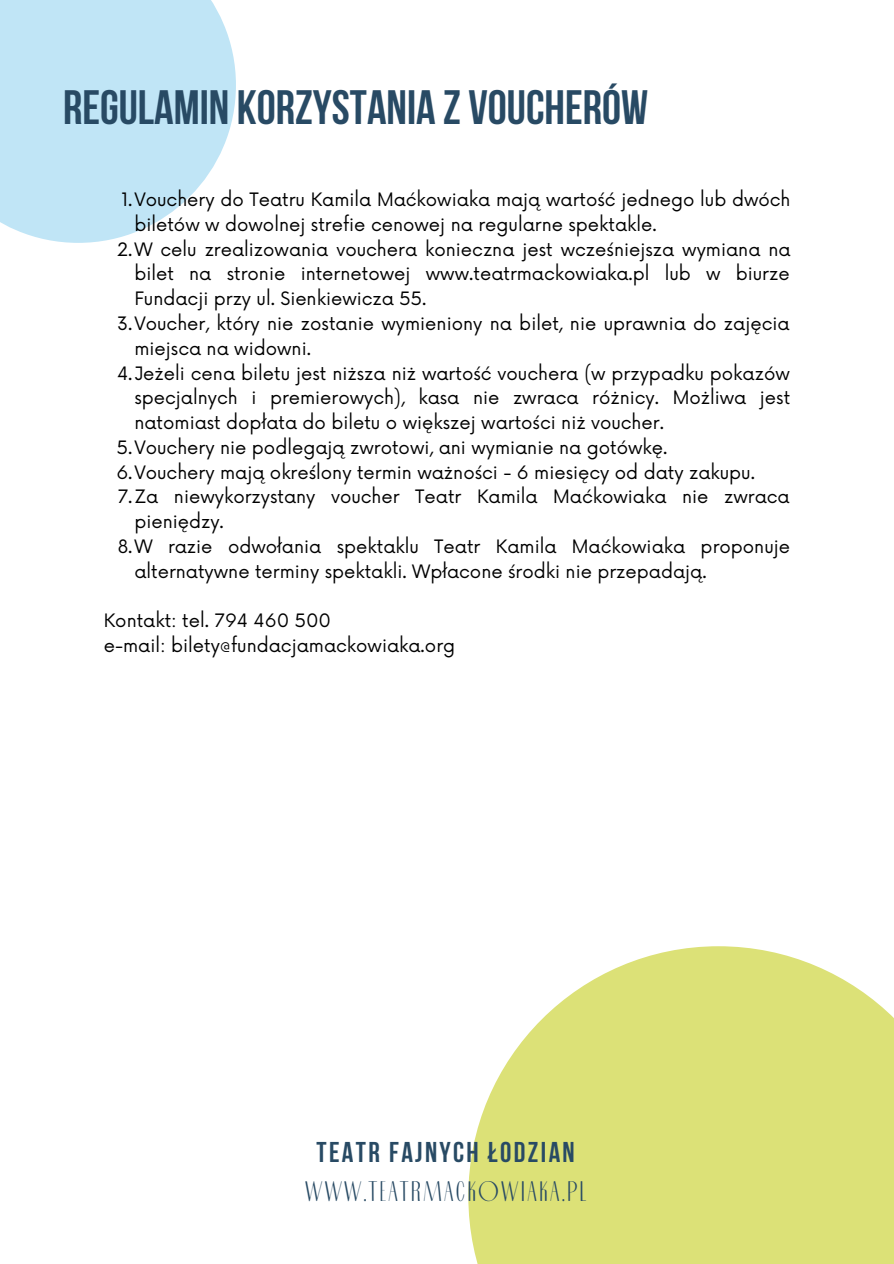
<style>
.page{position:relative;width:894px;height:1264px;background:#fff}
.page>*{position:absolute;margin:0;border:0;box-sizing:border-box;transform-origin:0 0}
.t1{font:700 48px "Bebas Neue";color:#284a64}
.t2{font:28.5px "BN Roam";letter-spacing:.085em;color:#284a64}
.t3{font:700 28.5px "Bebas Neue";letter-spacing:.085em;color:#284a64}
.t4{font:18px/24.8px "Now";color:#000}
</style>
<div class="page">
<svg style="left:468px;top:946px;width:425px;height:317px;background:#e0e488"></svg>
<svg style="left:0;top:0;width:236px;height:243px;background:#c7e7f7"></svg>
<h1 class="t1" style="left:63px;top:88px;width:586px">REGULAMIN KORZYSTANIA Z VOUCHERÓW</h1>
<p class="t4" style="left:121px;top:188px;width:670px">1.Vouchery do Teatru Kamila Maćkowiaka mają wartość jednego lub dwóch</p>
<p class="t4" style="left:134px;top:213px;width:523px">biletów w dowolnej strefie cenowej na regularne spektakle.</p>
<p class="t4" style="left:117px;top:238px;width:674px">2.W celu zrealizowania vouchera konieczna jest wcześniejsza wymiana na</p>
<p class="t4" style="left:134px;top:262px;width:656px">bilet na stronie internetowej www.teatrmackowiaka.pl lub w biurze</p>
<p class="t4" style="left:134px;top:287px;width:293px">Fundacji przy ul. Sienkiewicza 55.</p>
<p class="t4" style="left:117px;top:312px;width:673px">3.Voucher, który nie zostanie wymieniony na bilet, nie uprawnia do zajęcia</p>
<p class="t4" style="left:134px;top:337px;width:178px">miejsca na widowni.</p>
<p class="t4" style="left:117px;top:361px;width:674px">4.Jeżeli cena biletu jest niższa niż wartość vouchera (w przypadku pokazów</p>
<p class="t4" style="left:134px;top:386px;width:657px">specjalnych i premierowych), kasa nie zwraca różnicy. Możliwa jest</p>
<p class="t4" style="left:134px;top:411px;width:531px">natomiast dopłata do biletu o większej wartości niż voucher.</p>
<p class="t4" style="left:117px;top:436px;width:552px">5.Vouchery nie podlegają zwrotowi, ani wymianie na gotówkę.</p>
<p class="t4" style="left:116px;top:460px;width:640px">6.Vouchery mają określony termin ważności - 6 miesięcy od daty zakupu.</p>
<p class="t4" style="left:118px;top:485px;width:673px">7.Za niewykorzystany voucher Teatr Kamila Maćkowiaka nie zwraca</p>
<p class="t4" style="left:134px;top:510px;width:91px">pieniędzy.</p>
<p class="t4" style="left:118px;top:535px;width:673px">8.W razie odwołania spektaklu Teatr Kamila Maćkowiaka proponuje</p>
<p class="t4" style="left:134px;top:560px;width:573px">alternatywne terminy spektakli. Wpłacone środki nie przepadają.</p>
<p class="t4" style="left:104px;top:609px;width:353px">Kontakt: tel. 794 460 500<br>e-mail: bilety@fundacjamackowiaka.org</p>
<h2 class="t3" style="left:316px;top:1140px;width:260px">TEATR FAJNYCH ŁODZIAN</h2>
<h2 class="t2" style="left:305px;top:1179px;width:283px">WWW.TEATRMACKOWIAKA.PL</h2>
</div>
